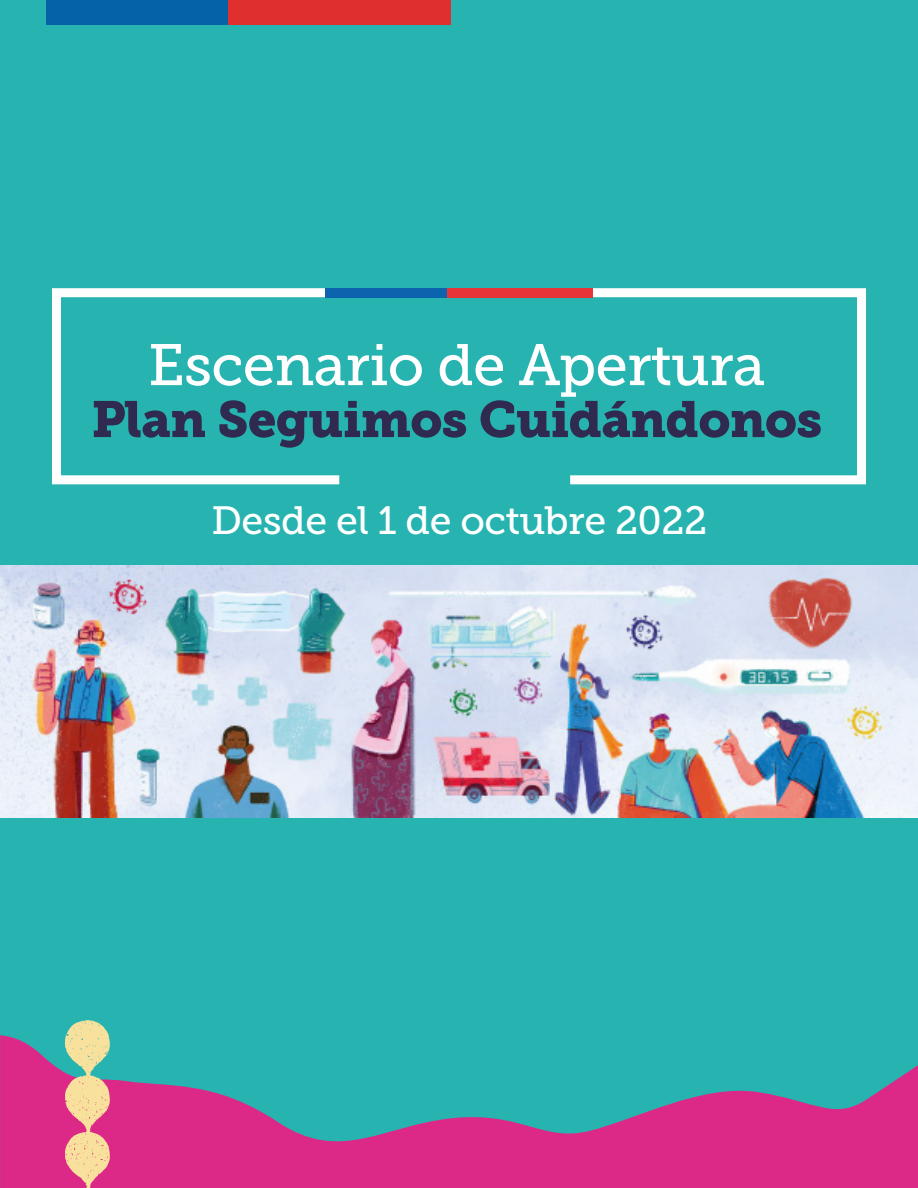
<style>
.page{position:relative;width:918px;height:1188px;background:#fff}
.page>*{position:absolute;margin:0;border:0;box-sizing:border-box;transform-origin:0 0}
.t1{font:58.2px "Museo Slab 500";letter-spacing:-.015em;color:#fff}
.t2{font:50.55px "Museo Slab 900";letter-spacing:-.015em;color:#302a50}
.t3{font:39.3px "Museo Slab 500";letter-spacing:-.015em;color:#fff}
</style>
<div class="page">
<div style="left:1px;top:0;width:917px;height:1188px;background:#27b4b0"></div>
<svg style="left:0;top:1035px;width:918px;height:153px;fill:#dc2987"></svg>
<svg style="left:65px;top:1020px;width:45px;height:168px;background:#d9b399"></svg>
<div style="left:46px;top:0;width:182px;height:25px;background:#0561a8"></div>
<div style="left:228px;top:0;width:222px;height:25px;background:#df2f2e"></div>
<img style="left:0;top:566px;width:918px;height:252px">
<svg style="left:52px;top:288px;width:814px;height:196px"></svg>
<div style="left:325px;top:288px;width:122px;height:9px;background:#0c64ae"></div>
<div style="left:447px;top:288px;width:146px;height:9px;background:#e73439"></div>
<p class="t1" style="left:148px;top:333px;width:619px">Escenario de Apertura</p>
<p class="t2" style="left:91px;top:390px;width:732px">Plan Seguimos Cuidándonos</p>
<p class="t3" style="left:211px;top:499px;width:497px">Desde el 1 de octubre 2022</p>
</div>
